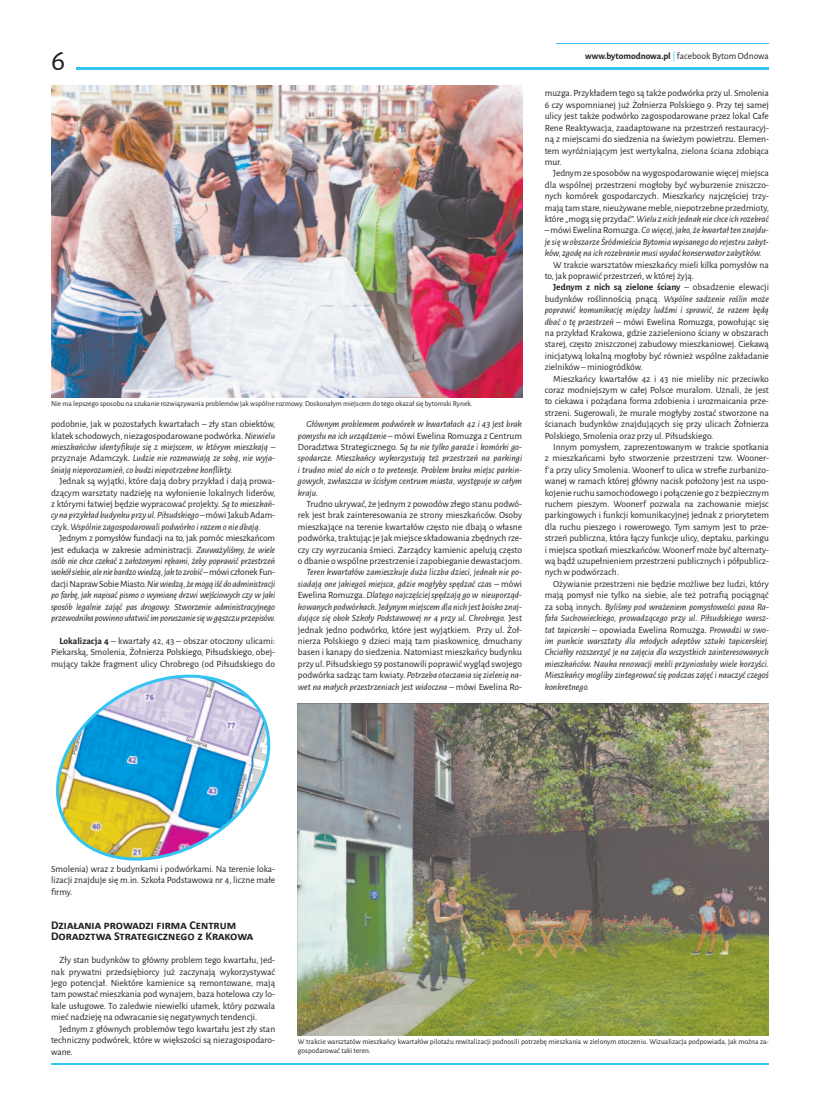
<style>
.page{position:relative;width:820px;height:1106px;background:#fff}
.page>*{position:absolute;margin:0;border:0;box-sizing:border-box;transform-origin:0 0}
.t1{font:30px "Alegreya Sans";color:#231f20}
.t2{font:700 12px/11.4px "Calibri";color:#231f20}
.t3{font:9.5px/11.4px "Alegreya Sans";color:#231f20;text-align:justify}
.t4{font:italic 9.5px/11.4px "Alegreya Sans";color:#231f20;text-align:justify}
.t5{font:7.5px/9px "Alegreya Sans";color:#231f20}
.s1{font-style:normal}
.s2{font-style:italic}
.s3{font-weight:700}
.s4{color:#30c5f3}
</style>
<div class="page">
<hr style="left:77px;top:67px;width:691px;height:3px;background:#30c5f3">
<hr style="left:556px;top:43px;width:212px;height:1px;background:#30c5f3">
<hr style="left:51px;top:1063px;width:717px;height:2px;background:#30c5f3">
<svg style="left:56px;top:674px;width:215px;height:187px"></svg>
<img style="left:51px;top:85px;width:471px;height:312px">
<img style="left:298px;top:703px;width:470px;height:332px">
<h1 class="t1" style="left:51px;top:40px;width:16px">6</h1>
<p class="t5" style="left:51px;top:398px;width:423px">Nie ma lepszego sposobu na szukanie rozwiązywania problemów jak wspólne rozmowy. Doskonałym miejscem do tego okazał się bytomski Rynek.</p>
<p class="t4" style="left:51px;top:418px;width:226px"><span class="s1">podobnie, jak w pozostałych kwartałach – zły stan obiektów, klatek schodowych, niezagospodarowane podwórka.</span> Niewielu mieszkańców identyfikuje się z miejscem, w którym mieszkają <span class="s1">– przyznaje Adamczyk.</span> Ludzie nie rozmawiają ze sobą, nie wyja&shy;śniają nieporozumień, co budzi niepotrzebne konflikty.</p>
<p class="t3" style="left:51px;top:475px;width:226px;text-indent:9px">Jednak są wyjątki, które dają dobry przykład i dają prowa&shy;dzącym warsztaty nadzieję na wyłonienie lokalnych liderów, z którymi łatwiej będzie wypracować projekty. <span class="s2">Są to mieszkań&shy;cy na przykład budynku przy ul. Piłsudskiego</span> – mówi Jakub Adam&shy;czyk. <span class="s2">Wspólnie zagospodarowali podwórko i razem o nie dbają.</span></p>
<p class="t4" style="left:51px;top:532px;width:226px;text-indent:9px"><span class="s1">Jednym z pomysłów fundacji na to, jak pomóc mieszkańcom jest edukacja w zakresie administracji.</span> Zauważyliśmy, że wiele osób nie chce czekać z założonymi rękami, żeby poprawić przestrzeń wokół siebie, ale nie bardzo wiedzą, jak to zrobić <span class="s1">– mówi członek Fun&shy;dacji Napraw Sobie Miasto.</span> Nie wiedzą, że mogą iść do administracji po farbę, jak napisać pismo o wymianę drzwi wejściowych czy w jaki sposób legalnie zająć pas drogowy. Stworzenie administracyjnego przewodnika powinno ułatwić im poruszanie się w gąszczu przepisów.</p>
<p class="t3" style="left:51px;top:634px;width:225px;text-indent:9px"><span class="s3">Lokalizacja 4</span> – kwartały 42, 43 – obszar otoczony ulicami:<br>Piekarską, Smolenia, Żołnierza Polskiego, Piłsudskiego, obej&shy;mujący także fragment ulicy Chrobrego (od Piłsudskiego do</p>
<p class="t4" style="left:298px;top:418px;width:225px;text-indent:9px">Głównym problemem podwórek w kwartałach 42 i 43 jest brak pomysłu na ich urządzenie <span class="s1">– mówi Ewelina Romuzga z Centrum Doradztwa Strategicznego.</span> Są tu nie tylko garaże i komórki go&shy;spodarcze. Mieszkańcy wykorzystują też przestrzeń na parkingi i trudno mieć do nich o to pretensje. Problem braku miejsc parkin&shy;gowych, zwłaszcza w ścisłym centrum miasta, występuje w całym kraju.</p>
<p class="t3" style="left:298px;top:498px;width:226px;text-indent:9px">Trudno ukrywać, że jednym z powodów złego stanu podwó&shy;rek jest brak zainteresowania ze strony mieszkańców. Osoby mieszkające na terenie kwartałów często nie dbają o własne podwórka, traktując je jak miejsce składowania zbędnych rze&shy;czy czy wyrzucania śmieci. Zarządcy kamienic apelują często o dbanie o wspólne przestrzenie i zapobieganie dewastacjom.</p>
<p class="t4" style="left:298px;top:566px;width:225px;text-indent:9px">Teren kwartałów zamieszkuje duża liczba dzieci, jednak nie po&shy;siadają one jakiegoś miejsca, gdzie mogłyby spędzać czas <span class="s1">– mówi Ewelina Romuzga.</span> Dlatego najczęściej spędzają go w nieuporząd&shy;kowanych podwórkach. Jedynym miejscem dla nich jest boisko znaj&shy;dujące się obok Szkoły Podstawowej nr 4 przy ul. Chrobrego. <span class="s1">Jest jednak jedno podwórko, które jest wyjątkiem. Przy ul. Żoł&shy;nierza Polskiego 9 dzieci mają tam piaskownicę, dmuchany basen i kanapy do siedzenia. Natomiast mieszkańcy budynku przy ul. Piłsudskiego 59 postanowili poprawić wygląd swojego podwórka sadząc tam kwiaty.</span> Potrzeba otaczania się zielenią na&shy;wet na małych przestrzeniach jest widoczna <span class="s1">– mówi Ewelina Ro-</span></p>
<p class="t3" style="left:585px;top:50px;width:185px"><span class="s3">www.bytomodnowa.pl</span> <span class="s4">|</span> facebook Bytom Odnowa</p>
<p class="t3" style="left:544px;top:87px;width:225px">muzga. Przykładem tego są także podwórka przy ul. Smolenia 6 czy wspomnianej już Żołnierza Polskiego 9. Przy tej samej ulicy jest także podwórko zagospodarowane przez lokal Cafe Rene Reaktywacja, zaadaptowane na przestrzeń restauracyj&shy;ną z miejscami do siedzenia na świeżym powietrzu. Elemen&shy;tem wyróżniającym jest wertykalna, zielona ściana zdobiąca mur.</p>
<p class="t3" style="left:544px;top:167px;width:226px;text-indent:9px">Jednym ze sposobów na wygospodarowanie więcej miejsca dla wspólnej przestrzeni mogłoby być wyburzenie zniszczo&shy;nych komórek gospodarczych. Mieszkańcy najczęściej trzy&shy;mają tam stare, nieużywane meble, niepotrzebne przedmioty, które „mogą się przydać”. <span class="s2">Wielu z nich jednak nie chce ich rozebrać</span></p>
<p class="t4" style="left:544px;top:224px;width:225px"><span class="s1">– mówi Ewelina Romuzga.</span> Co więcej, jako, że kwartał ten znajdu&shy;je się w obszarze Śródmieścia Bytomia wpisanego do rejestru zabyt&shy;ków, zgodę na ich rozebranie musi wydać konserwator zabytków.</p>
<p class="t3" style="left:544px;top:258px;width:225px;text-indent:9px">W trakcie warsztatów mieszkańcy mieli kilka pomysłów na to, jak poprawić przestrzeń, w której żyją.</p>
<p class="t3" style="left:544px;top:281px;width:225px;text-indent:9px"><span class="s3">Jednym z nich są zielone ściany</span> – obsadzenie elewacji budynków roślinnością pnącą. <span class="s2">Wspólne sadzenie roślin może poprawić komunikację między ludźmi i sprawić, że razem będą dbać o tę przestrzeń</span> – mówi Ewelina Romuzga, powołując się na przykład Krakowa, gdzie zazieleniono ściany w obszarach starej, często zniszczonej zabudowy mieszkaniowej. Ciekawą inicjatywą lokalną mogłoby być również wspólne zakładanie zielników – miniogródków.</p>
<p class="t3" style="left:544px;top:372px;width:225px;text-indent:9px">Mieszkańcy kwartałów 42 i 43 nie mieliby nic przeciwko coraz modniejszym w całej Polsce muralom. Uznali, że jest to ciekawa i pożądana forma zdobienia i urozmaicania prze&shy;strzeni. Sugerowali, że murale mogłyby zostać stworzone na ścianach budynków znajdujących się przy ulicach Żołnierza Polskiego, Smolenia oraz przy ul. Piłsudskiego.</p>
<p class="t3" style="left:544px;top:441px;width:225px;text-indent:9px">Innym pomysłem, zaprezentowanym w trakcie spotkania z mieszkańcami było stworzenie przestrzeni tzw. Wooner&shy;f’a przy ulicy Smolenia. Woonerf to ulica w strefie zurbanizo&shy;wanej w ramach której główny nacisk położony jest na uspo&shy;kojenie ruchu samochodowego i połączenie go z bezpiecznym ruchem pieszym. Woonerf pozwala na zachowanie miejsc parkingowych i funkcji komunikacyjnej jednak z priorytetem dla ruchu pieszego i rowerowego. Tym samym jest to prze&shy;strzeń publiczna, która łączy funkcje ulicy, deptaku, parkingu i miejsca spotkań mieszkańców. Woonerf może być alternaty&shy;wą bądź uzupełnieniem przestrzeni publicznych i półpublicz&shy;nych w podwórzach.</p>
<p class="t4" style="left:544px;top:577px;width:226px;text-indent:9px"><span class="s1">Ożywianie przestrzeni nie będzie możliwe bez ludzi, który mają pomysł nie tylko na siebie, ale też potrafią pociągnąć za sobą innych.</span> Byliśmy pod wrażeniem pomysłowości pana Ra&shy;fała Suchowieckiego, prowadzącego przy ul. Piłsudskiego warsz&shy;tat tapicerski <span class="s1">– opowiada Ewelina Romuzga.</span> Prowadzi w swo&shy;im punkcie warsztaty dla młodych adeptów sztuki tapicerskiej.<br>Chciałby rozszerzyć je na zajęcia dla wszystkich zainteresowanych mieszkańców. Nauka renowacji mebli przyniosłaby wiele korzyści.<br>Mieszkańcy mogliby zintegrować się podczas zajęć i nauczyć czegoś konkretnego.</p>
<p class="t3" style="left:51px;top:862px;width:225px">Smolenia) wraz z budynkami i podwórkami. Na terenie loka&shy;lizacji znajduje się m.in. Szkoła Podstawowa nr 4, liczne małe firmy.</p>
<p class="t2" style="left:51px;top:919px;width:203px">Działania prowadzi firma Centrum<br>Doradztwa Strategicznego z Krakowa</p>
<p class="t3" style="left:51px;top:954px;width:225px;text-indent:9px">Zły stan budynków to główny problem tego kwartału, jed&shy;nak prywatni przedsiębiorcy już zaczynają wykorzystywać jego potencjał. Niektóre kamienice są remontowane, mają tam powstać mieszkania pod wynajem, baza hotelowa czy lo&shy;kale usługowe. To zaledwie niewielki ułamek, który pozwala mieć nadzieję na odwracanie się negatywnych tendencji.</p>
<p class="t3" style="left:51px;top:1022px;width:225px;text-indent:9px">Jednym z głównych problemów tego kwartału jest zły stan techniczny podwórek, które w większości są niezagospodaro&shy;wane.</p>
<p class="t5" style="left:298px;top:1037px;width:472px">W trakcie warsztatów mieszkańcy kwartałów pilotażu rewitalizacji podnosili potrzebę mieszkania w zielonym otoczeniu. Wizualizacja podpowiada, jak można za&shy;gospodarować taki teren.</p>
</div>
